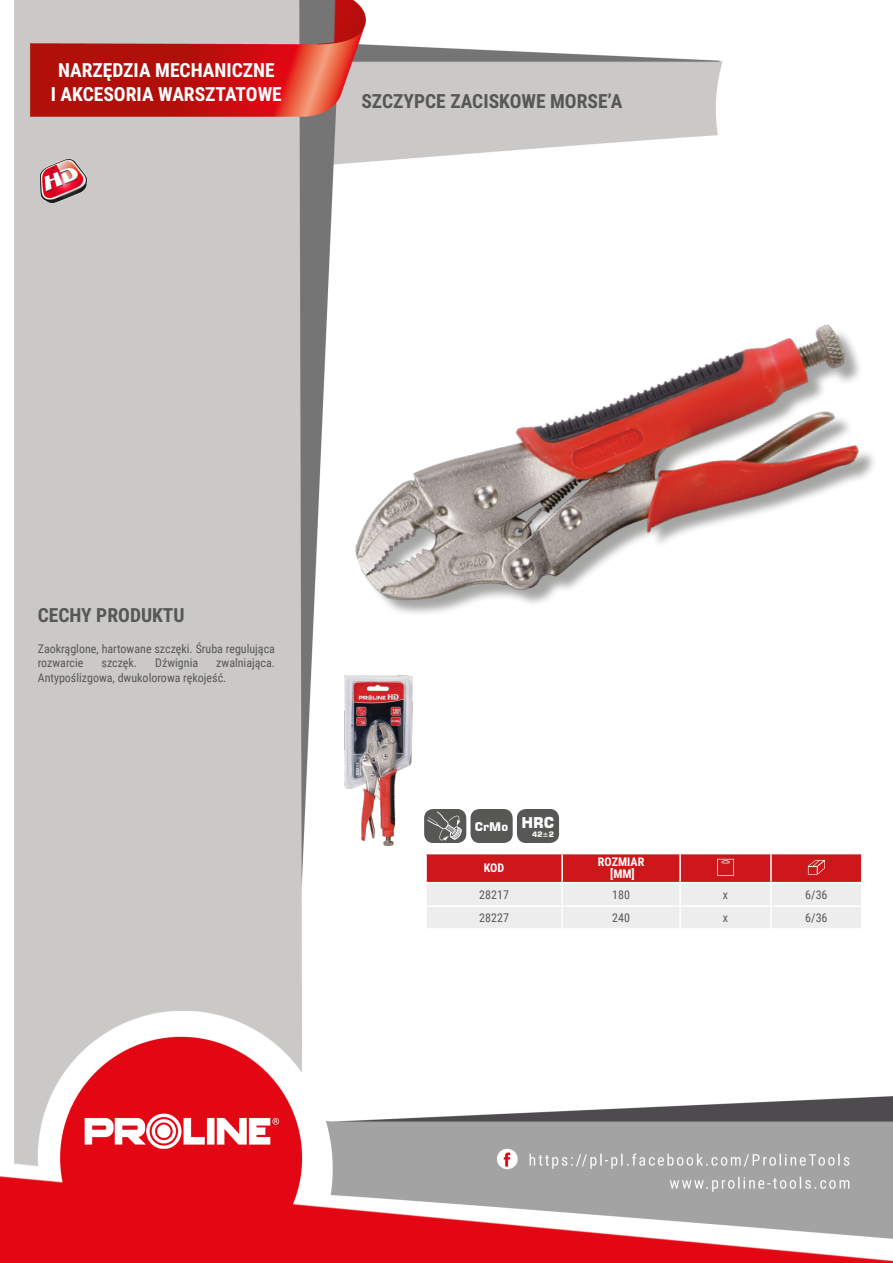
<style>
.page{position:relative;width:893px;height:1263px;background:#fff}
.page>*{position:absolute;margin:0;border:0;box-sizing:border-box;transform-origin:0 0}
.NagĹ_Ăłwek{font:700 19.5px/23.4px "Roboto Condensed";color:#fff;text-align:center}
.Lewo_bez_dzielenia{font:700 19.5px "Roboto Condensed";color:#575756}
.MateriaĹ__CECHY{font:700 19.5px "Roboto Condensed";color:#575756}
.t1{font:700 14.85px "Square 721 BT";color:#fff}
.Opisy{font:12px/14.4px "Roboto Condensed";color:#575756}
.Center{font:12px "Roboto Condensed";color:#575756}
.Indeks{font:12px "Roboto Condensed";color:#575756}
.Ĺšrodek_bez_dzieleni{font:700 12px "Roboto Condensed";color:#fff}
.Ĺšrodek__wymuszenie{font:700 12px "Roboto Condensed";color:#fff}
.Tabelka_nagĹ_Ăłwek{font:700 12px "Roboto Condensed";color:#fff}
.t2{font:700 11.85px "Square 721 BT";color:#fff}
.t3{font:700 7.5px "Square 721 BT";color:#fff}
</style>
<div class="page">
<img style="left:0;top:0;width:893px;height:1263px">
<img style="left:334px;top:319px;width:549px;height:320px">
<hr style="left:425px;top:854px;width:2px;height:28px;background:#fff">
<hr style="left:425px;top:883px;width:2px;height:22px;background:#fff">
<hr style="left:425px;top:907px;width:2px;height:21px;background:#fff">
<hr style="left:425px;top:853px;width:137px;height:1px;background:#fff">
<hr style="left:425px;top:882px;width:137px;height:1px;background:#fff">
<hr style="left:425px;top:905px;width:137px;height:2px;background:#fff">
<hr style="left:425px;top:928px;width:137px;height:2px;background:#fff">
<hr style="left:562px;top:928px;width:118px;height:2px;background:#fff">
<hr style="left:680px;top:928px;width:91px;height:2px;background:#fff">
<hr style="left:771px;top:928px;width:91px;height:2px;background:#fff">
<svg style="left:426px;top:853px;width:436px;height:75px;background:#e3a2a3"></svg>
<div style="left:425px;top:810px;width:41px;height:32px;background:#575756;border-radius:8px"></div>
<div style="left:424px;top:809px;width:42px;height:34px;border:1px solid #575756;border-radius:8px"></div>
<svg style="left:427px;top:811px;width:35px;height:30px"></svg>
<div style="left:471px;top:810px;width:41px;height:32px;background:#575756;border-radius:8px"></div>
<div style="left:471px;top:809px;width:42px;height:34px;border:1px solid #575756;border-radius:8px"></div>
<div style="left:518px;top:810px;width:40px;height:32px;background:#575756;border-radius:8px"></div>
<div style="left:517px;top:809px;width:42px;height:34px;border:1px solid #575756;border-radius:8px"></div>
<img style="left:40px;top:160px;width:47px;height:42px">
<img style="left:344px;top:675px;width:68px;height:170px">
<p class="NagĹ_Ăłwek" style="left:51px;top:58px;width:233px">NARZĘDZIA MECHANICZNE<br>I AKCESORIA WARSZTATOWE</p>
<p class="Lewo_bez_dzielenia" style="left:361px;top:88px;width:263px">SZCZYPCE ZACISKOWE MORSE’A</p>
<p class="MateriaĹ__CECHY" style="left:38px;top:601px;width:148px">CECHY PRODUKTU</p>
<p class="Opisy" style="left:38px;top:641px;width:239px">Zaokrąglone, hartowane szczęki. Śruba regulująca rozwarcie</p>
<p class="Opisy" style="left:38px;top:655px;width:239px;text-indent:178px">zwalniająca.<br>Antypoślizgowa, dwukolorowa rękojeść.</p>
<p class="Opisy" style="left:102px;top:655px;width:37px">szczęk.</p>
<p class="Opisy" style="left:155px;top:655px;width:44px">Dźwignia</p>
<p class="t2" style="left:475px;top:820px;width:35px">CrMo</p>
<p class="t1" style="left:521px;top:814px;width:34px">HRC</p>
<p class="t3" style="left:532px;top:830px;width:23px">42±2</p>
<p class="Tabelka_nagĹ_Ăłwek" style="left:484px;top:860px;width:22px">KOD</p>
<p class="Ĺšrodek_bez_dzieleni" style="left:598px;top:854px;width:48px">ROZMIAR</p>
<p class="Ĺšrodek__wymuszenie" style="left:610px;top:866px;width:26px">[MM]</p>
<p class="Indeks" style="left:479px;top:886px;width:31px">28217</p>
<p class="Center" style="left:612px;top:886px;width:19px">180</p>
<p class="Center" style="left:723px;top:886px;width:7px">x</p>
<p class="Center" style="left:805px;top:886px;width:24px">6/36</p>
<p class="Indeks" style="left:479px;top:909px;width:31px">28227</p>
<p class="Center" style="left:612px;top:909px;width:19px">240</p>
<p class="Center" style="left:723px;top:909px;width:7px">x</p>
<p class="Center" style="left:805px;top:909px;width:24px">6/36</p>
</div>
